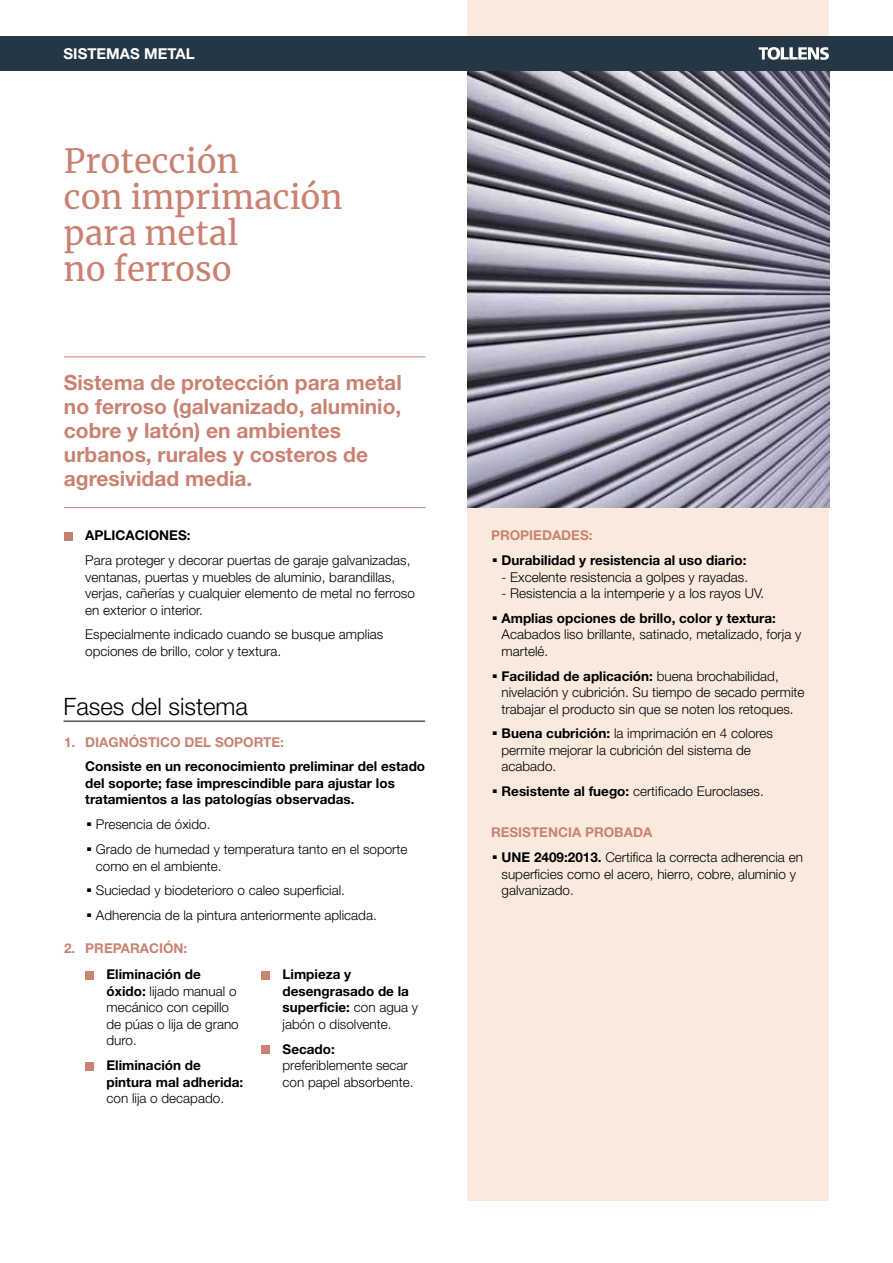
<style>
.page{position:relative;width:893px;height:1263px;background:#fff}
.page>*{position:absolute;margin:0;border:0;box-sizing:border-box;transform-origin:0 0}
.t1{font:33px/36px "Merriweather";color:#c98272}
.t2{font:300 24px "Helvetica Neue LT Std";color:#000}
.t3{font:700 21px/24px "Helvetica Neue LT Std";color:#c98272}
.t4{font:700 15px "Helvetica Neue LT Std";color:#fff}
.t5{font:300 13.5px/16.5px "Helvetica Neue LT Std";color:#000}
.t6{font:700 13.5px/16.5px "Helvetica Neue LT Std";color:#000}
.t7{font:700 13.5px "Helvetica Neue LT Std";color:#c98272}
.s1{font-weight:700}
.s2{font-weight:300}
.s3{color:#c98272}
.s4{font-weight:700;color:#c98272}
</style>
<div class="page">
<div style="left:467px;top:0;width:362px;height:1201px;background:#faeade"></div>
<div style="left:64px;top:532px;width:8px;height:8px;background:#c98272"></div>
<div style="left:85px;top:971px;width:9px;height:8px;background:#c98272"></div>
<div style="left:85px;top:1062px;width:9px;height:8px;background:#c98272"></div>
<div style="left:261px;top:971px;width:9px;height:8px;background:#c98272"></div>
<div style="left:261px;top:1045px;width:9px;height:8px;background:#c98272"></div>
<hr style="left:64px;top:356px;width:361px;height:1px;background:#c98272">
<hr style="left:64px;top:507px;width:361px;height:1px;background:#c98272">
<hr style="left:64px;top:721px;width:361px;height:1px;background:#000">
<img style="left:467px;top:70px;width:362px;height:438px">
<div style="left:0;top:36px;width:893px;height:34px;background:#253645"></div>
<svg style="left:759px;top:47px;width:70px;height:13px"></svg>
<p class="t4" style="left:64px;top:44px;width:133px">SISTEMAS METAL</p>
<h1 class="t1" style="left:64px;top:143px;width:280px">Protección<br>con imprimación para metal<br>no ferroso</h1>
<h3 class="t3" style="left:64px;top:370px;width:339px">Sistema de protección para metal no ferroso (galvanizado, aluminio, cobre y latón) en ambientes urbanos, rurales y costeros de agresividad media.</h3>
<p class="t6" style="left:85px;top:527px;width:107px">APLICACIONES:</p>
<p class="t5" style="left:85px;top:552px;width:331px">Para proteger y decorar puertas de garaje galvanizadas, ventanas, puertas y muebles de aluminio, barandillas, verjas, cañerías y cualquier elemento de metal no ferroso en exterior o interior.</p>
<p class="t5" style="left:85px;top:626px;width:300px">Especialmente indicado cuando se busque amplias opciones de brillo, color y textura.</p>
<h2 class="t2" style="left:64px;top:692px;width:186px">Fases del sistema</h2>
<p class="t7" style="left:64px;top:733px;width:222px">1. DIAGNÓSTICO DEL SOPORTE:</p>
<p class="t6" style="left:85px;top:758px;width:341px">Consiste en un reconocimiento preliminar del estado del soporte; fase imprescindible para ajustar los tratamientos a las patologías observadas.</p>
<p class="t5" style="left:85px;top:812px;width:324px;line-height:24.8px"><sup>.</sup> Presencia de óxido.<br><sup>.</sup> Grado de humedad y temperatura tanto en el soporte</p>
<p class="t5" style="left:85px;top:853px;width:293px;line-height:24.8px;text-indent:10px">como en el ambiente.<br><sup>.</sup> Suciedad y biodeterioro o caleo superficial.<br><sup>.</sup> Adherencia de la pintura anteriormente aplicada.</p>
<p class="t7" style="left:64px;top:940px;width:125px">2. PREPARACIÓN:</p>
<p class="t5" style="left:107px;top:966px;width:134px"><span class="s1">Eliminación de óxido:</span> lijado manual o mecánico con cepillo de púas o lija de grano duro.</p>
<p class="t6" style="left:107px;top:1057px;width:138px">Eliminación de pintura mal adherida:</p>
<p class="t5" style="left:107px;top:1090px;width:119px">con lija o decapado.</p>
<p class="t6" style="left:283px;top:966px;width:137px">Limpieza y desengrasado de la superficie: <span class="s2">con agua y jabón o disolvente.</span></p>
<p class="t6" style="left:283px;top:1040px;width:54px">Secado:</p>
<p class="t5" style="left:283px;top:1057px;width:133px">preferiblemente secar con papel absorbente.</p>
<p class="t6" style="left:491px;top:523px;width:257px;line-height:24.8px"><span class="s3">PROPIEDADES:<br></span><sup>.</sup> Durabilidad y resistencia al uso diario:</p>
<p class="t5" style="left:501px;top:568px;width:248px">- Excelente resistencia a golpes y rayadas.</p>
<p class="t5" style="left:491px;top:581px;width:286px;line-height:24.8px;text-align:center">- Resistencia a la intemperie y a los rayos UV.<br><sup>.</sup> <span class="s1">Amplias opciones de brillo, color y textura:</span></p>
<p class="t5" style="left:501px;top:626px;width:301px">Acabados liso brillante, satinado, metalizado, forja y martelé.</p>
<p class="t5" style="left:501px;top:667px;width:305px;text-indent:-10px"><sup>.</sup> <span class="s1">Facilidad de aplicación:</span> buena brochabilidad, nivelación y cubrición. Su tiempo de secado permite trabajar el producto sin que se noten los retoques.</p>
<p class="t5" style="left:501px;top:725px;width:273px;text-indent:-10px"><sup>.</sup> <span class="s1">Buena cubrición:</span> la imprimación en 4 colores permite mejorar la cubrición del sistema de acabado.</p>
<p class="t5" style="left:491px;top:783px;width:274px"><sup>.</sup> <span class="s1">Resistente al fuego:</span> certificado Euroclases.</p>
<p class="t5" style="left:491px;top:820px;width:313px;line-height:24.8px"><span class="s4">RESISTENCIA PROBADA<br></span><sup>.</sup> <span class="s1">UNE 2409:2013.</span> Certifica la correcta adherencia en</p>
<p class="t5" style="left:501px;top:865px;width:296px">superficies como el acero, hierro, cobre, aluminio y galvanizado.</p>
</div>
